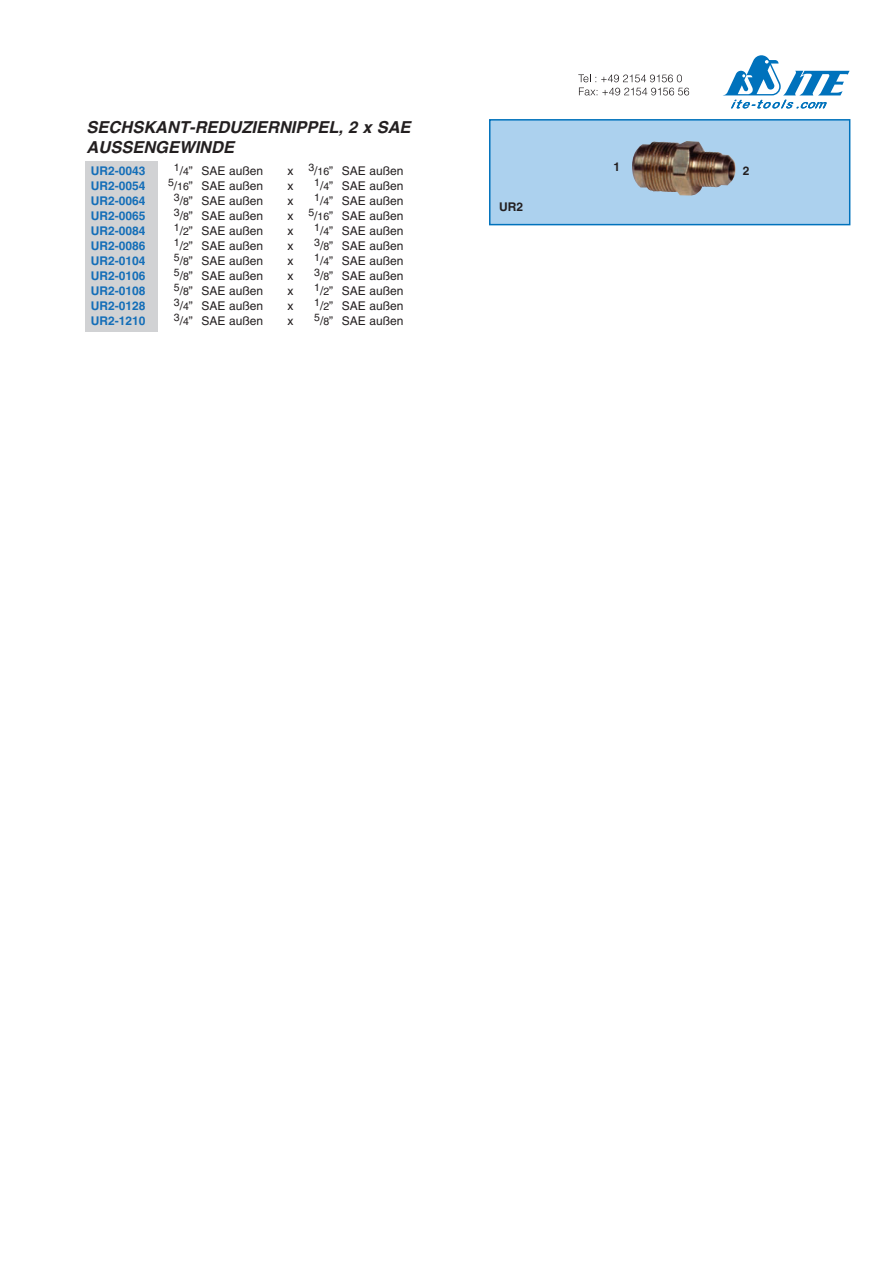
<style>
.page{position:relative;width:893px;height:1263px;background:#fff}
.page>*{position:absolute;margin:0;border:0;box-sizing:border-box;transform-origin:0 0}
.t1{font:italic 700 16.5px/19.8px "Helvetica";color:#231f20}
.t2{font:12px "Helvetica";color:#231f20}
.t3{font:700 12px "Helvetica";color:#146eb8}
.t4{font:700 12px "Helvetica";color:#231f20}
.t5{font:10.5px "Helvetica";color:#231f20}
.s1{font-size:10.5px}
</style>
<div class="page">
<svg style="left:578px;top:74px;width:104px;height:8px"></svg>
<svg style="left:579px;top:88px;width:110px;height:7px"></svg>
<svg style="left:723px;top:55px;width:127px;height:53px"></svg>
<div style="left:490px;top:120px;width:360px;height:105px;background:#acd1ee"></div>
<img style="left:632px;top:141px;width:104px;height:55px">
<div style="left:489px;top:119px;width:361px;height:106px;border:2px solid #0072bc"></div>
<div style="left:85px;top:162px;width:72px;height:170px;background:#d1d2d4"></div>
<h1 class="t1" style="left:87px;top:117px;width:326px">SECHSKANT-REDUZIERNIPPEL, 2 x SAE<br>AUSSENGEWINDE</h1>
<p class="t3" style="left:91px;top:163px;width:56px">UR2-0043</p>
<p class="t5" style="left:174px;top:161px;width:7px">1</p>
<p class="t4" style="left:613px;top:159px;width:8px">1</p>
<p class="t2" style="left:180px;top:163px;width:85px">/<span class="s1">4</span>” SAE außen</p>
<p class="t2" style="left:288px;top:163px;width:117px">x <sup>3</sup>/<span class="s1">16</span>” SAE außen</p>
<p class="t3" style="left:91px;top:178px;width:56px">UR2-0054</p>
<p class="t2" style="left:168px;top:178px;width:97px"><sup>5</sup>/<span class="s1">16</span>” SAE außen</p>
<p class="t2" style="left:288px;top:178px;width:7px">x</p>
<p class="t2" style="left:314px;top:178px;width:91px"><sup>1</sup>/<span class="s1">4</span>” SAE außen</p>
<p class="t3" style="left:91px;top:193px;width:56px">UR2-0064</p>
<p class="t2" style="left:174px;top:193px;width:91px"><sup>3</sup>/<span class="s1">8</span>” SAE außen</p>
<p class="t2" style="left:288px;top:193px;width:7px">x</p>
<p class="t2" style="left:314px;top:193px;width:91px"><sup>1</sup>/<span class="s1">4</span>” SAE außen</p>
<p class="t3" style="left:91px;top:208px;width:56px">UR2-0065</p>
<p class="t2" style="left:174px;top:208px;width:91px"><sup>3</sup>/<span class="s1">8</span>” SAE außen</p>
<p class="t2" style="left:288px;top:208px;width:117px">x <sup>5</sup>/<span class="s1">16</span>” SAE außen</p>
<p class="t3" style="left:91px;top:223px;width:56px">UR2-0084</p>
<p class="t2" style="left:174px;top:223px;width:91px"><sup>1</sup>/<span class="s1">2</span>” SAE außen</p>
<p class="t2" style="left:288px;top:223px;width:7px">x</p>
<p class="t2" style="left:314px;top:223px;width:91px"><sup>1</sup>/<span class="s1">4</span>” SAE außen</p>
<p class="t3" style="left:91px;top:238px;width:56px">UR2-0086</p>
<p class="t2" style="left:174px;top:238px;width:91px"><sup>1</sup>/<span class="s1">2</span>” SAE außen</p>
<p class="t2" style="left:288px;top:238px;width:7px">x</p>
<p class="t2" style="left:314px;top:238px;width:91px"><sup>3</sup>/<span class="s1">8</span>” SAE außen</p>
<p class="t3" style="left:91px;top:253px;width:56px">UR2-0104</p>
<p class="t2" style="left:174px;top:253px;width:91px"><sup>5</sup>/<span class="s1">8</span>” SAE außen</p>
<p class="t2" style="left:288px;top:253px;width:7px">x</p>
<p class="t2" style="left:314px;top:253px;width:91px"><sup>1</sup>/<span class="s1">4</span>” SAE außen</p>
<p class="t3" style="left:91px;top:268px;width:56px">UR2-0106</p>
<p class="t2" style="left:174px;top:268px;width:91px"><sup>5</sup>/<span class="s1">8</span>” SAE außen</p>
<p class="t2" style="left:288px;top:268px;width:7px">x</p>
<p class="t2" style="left:314px;top:268px;width:91px"><sup>3</sup>/<span class="s1">8</span>” SAE außen</p>
<p class="t3" style="left:91px;top:283px;width:56px">UR2-0108</p>
<p class="t2" style="left:174px;top:283px;width:91px"><sup>5</sup>/<span class="s1">8</span>” SAE außen</p>
<p class="t2" style="left:288px;top:283px;width:7px">x</p>
<p class="t2" style="left:314px;top:283px;width:91px"><sup>1</sup>/<span class="s1">2</span>” SAE außen</p>
<p class="t3" style="left:91px;top:298px;width:56px">UR2-0128</p>
<p class="t2" style="left:174px;top:298px;width:91px"><sup>3</sup>/<span class="s1">4</span>” SAE außen</p>
<p class="t2" style="left:288px;top:298px;width:7px">x</p>
<p class="t2" style="left:314px;top:298px;width:91px"><sup>1</sup>/<span class="s1">2</span>” SAE außen</p>
<p class="t3" style="left:91px;top:313px;width:56px">UR2-1210</p>
<p class="t2" style="left:174px;top:313px;width:91px"><sup>3</sup>/<span class="s1">4</span>” SAE außen</p>
<p class="t2" style="left:288px;top:313px;width:7px">x</p>
<p class="t2" style="left:314px;top:313px;width:91px"><sup>5</sup>/<span class="s1">8</span>” SAE außen</p>
<p class="t4" style="left:499px;top:200px;width:25px">UR2</p>
<p class="t4" style="left:743px;top:164px;width:8px">2</p>
</div>
